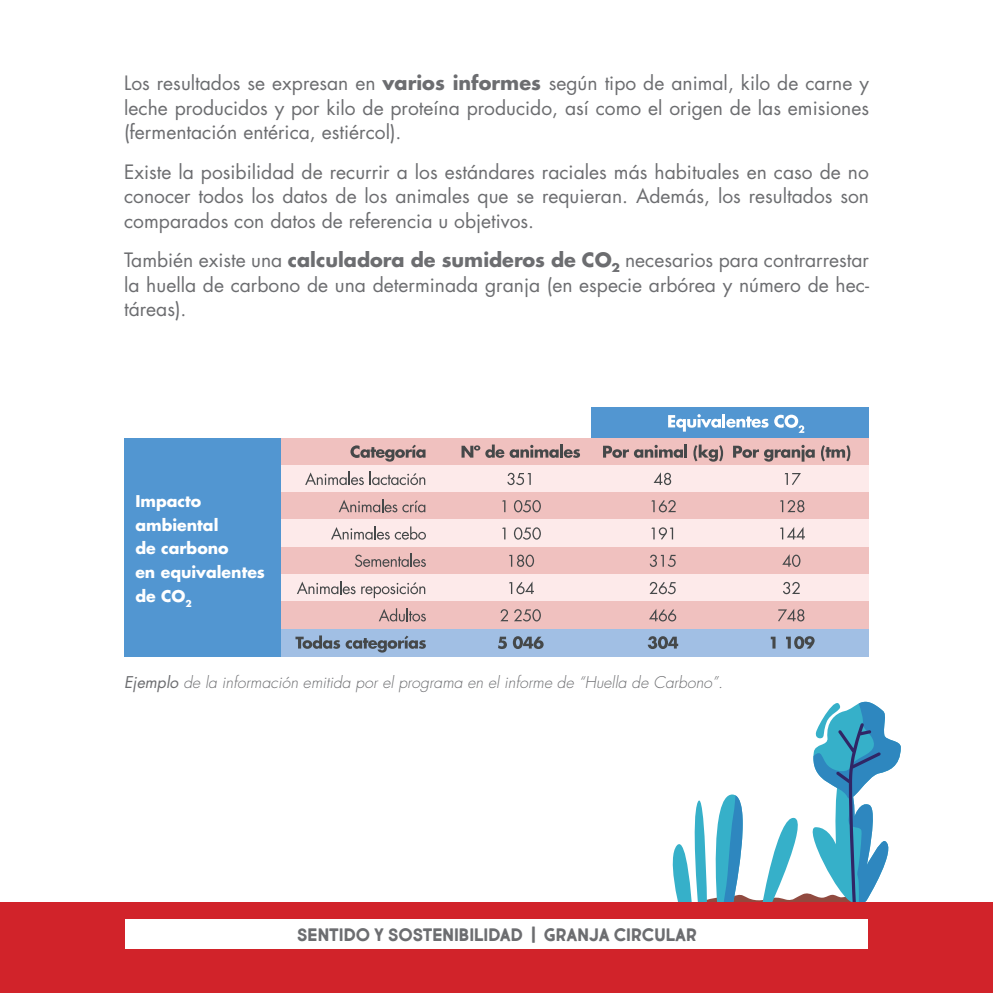
<style>
.page{position:relative;width:993px;height:993px;background:#fff}
.page>*{position:absolute;margin:0;border:0;box-sizing:border-box;transform-origin:0 0}
.Párrafo_estándar_70{font:19.25px/24.5px "Futura Std";color:#6c6d70;text-align:justify}
.Párrafo_estándar_70-2{font:700 19.25px "Futura Std";color:#6c6d70}
.t1{font:700 19.25px "Market Fresh";color:#6c6d70}
.Párrafo_estándar_70-3{font:italic 300 15.75px "Futura Std";color:#6c6d70}
.Párrafo_estándar_70-4{font:700 15.75px "Futura Std";color:#fff}
.s1{font-weight:700}
.s2{font-weight:400}
</style>
<div class="page">
<svg style="left:672px;top:701px;width:228px;height:201px"></svg>
<div style="left:280px;top:438px;width:588px;height:27px;background:#f0c1bf"></div>
<div style="left:280px;top:465px;width:588px;height:27px;background:#fdeaea"></div>
<div style="left:280px;top:492px;width:588px;height:27px;background:#f0c1bf"></div>
<div style="left:280px;top:519px;width:588px;height:28px;background:#fdeaea"></div>
<div style="left:280px;top:547px;width:588px;height:27px;background:#f0c1bf"></div>
<div style="left:280px;top:574px;width:588px;height:27px;background:#fdeaea"></div>
<div style="left:280px;top:601px;width:588px;height:27px;background:#f0c1bf"></div>
<div style="left:280px;top:628px;width:588px;height:28px;background:#a1bfe4"></div>
<svg style="left:350px;top:444px;width:75px;height:17px"></svg>
<svg style="left:461px;top:444px;width:119px;height:13px"></svg>
<svg style="left:603px;top:444px;width:84px;height:13px"></svg>
<svg style="left:693px;top:444px;width:29px;height:17px"></svg>
<svg style="left:733px;top:444px;width:81px;height:17px"></svg>
<svg style="left:821px;top:445px;width:29px;height:16px"></svg>
<svg style="left:305px;top:471px;width:120px;height:14px"></svg>
<svg style="left:507px;top:472px;width:23px;height:13px"></svg>
<svg style="left:653px;top:472px;width:18px;height:13px"></svg>
<svg style="left:784px;top:473px;width:16px;height:12px"></svg>
<svg style="left:338px;top:499px;width:87px;height:13px"></svg>
<svg style="left:502px;top:500px;width:3px;height:12px"></svg>
<svg style="left:513px;top:500px;width:27px;height:12px"></svg>
<svg style="left:651px;top:500px;width:24px;height:12px"></svg>
<svg style="left:780px;top:500px;width:24px;height:12px"></svg>
<svg style="left:331px;top:526px;width:95px;height:13px"></svg>
<svg style="left:502px;top:527px;width:3px;height:12px"></svg>
<svg style="left:513px;top:527px;width:27px;height:12px"></svg>
<svg style="left:651px;top:527px;width:22px;height:12px"></svg>
<svg style="left:780px;top:527px;width:24px;height:12px"></svg>
<svg style="left:355px;top:553px;width:71px;height:13px"></svg>
<svg style="left:509px;top:554px;width:25px;height:12px"></svg>
<svg style="left:649px;top:554px;width:26px;height:12px"></svg>
<svg style="left:782px;top:554px;width:18px;height:12px"></svg>
<svg style="left:297px;top:581px;width:58px;height:13px"></svg>
<svg style="left:361px;top:582px;width:64px;height:16px"></svg>
<svg style="left:509px;top:581px;width:24px;height:13px"></svg>
<svg style="left:649px;top:581px;width:26px;height:13px"></svg>
<svg style="left:783px;top:581px;width:16px;height:13px"></svg>
<svg style="left:379px;top:608px;width:47px;height:13px"></svg>
<svg style="left:500px;top:609px;width:8px;height:12px"></svg>
<svg style="left:514px;top:609px;width:26px;height:12px"></svg>
<svg style="left:649px;top:609px;width:27px;height:12px"></svg>
<svg style="left:778px;top:609px;width:26px;height:12px"></svg>
<svg style="left:295px;top:635px;width:131px;height:17px"></svg>
<svg style="left:498px;top:636px;width:45px;height:12px"></svg>
<svg style="left:647px;top:636px;width:31px;height:12px"></svg>
<svg style="left:770px;top:636px;width:5px;height:12px"></svg>
<svg style="left:786px;top:636px;width:28px;height:12px"></svg>
<div style="left:124px;top:438px;width:156px;height:218px;background:#5296d1"></div>
<div style="left:591px;top:407px;width:277px;height:31px;background:#5296d1"></div>
<svg style="left:668px;top:414px;width:52px;height:17px"></svg>
<hr style="left:722px;top:413px;width:3px;height:14px;background:#fff">
<svg style="left:726px;top:416px;width:42px;height:11px"></svg>
<svg style="left:774px;top:414px;width:30px;height:19px"></svg>
<div style="left:0;top:902px;width:992px;height:90px;background:#d1232a"></div>
<div style="left:125px;top:919px;width:742px;height:29px;background:#fff"></div>
<p class="Párrafo_estándar_70" style="left:124px;top:71px;width:746px">Los resultados se expresan en <span class="s1">varios informes</span> según tipo de animal, kilo de carne y leche producidos y por kilo de proteína producido, así como el origen de las emisiones (fermentación entérica, estiércol).</p>
<p class="Párrafo_estándar_70" style="left:124px;top:160px;width:746px">Existe la posibilidad de recurrir a los estándares raciales más habituales en caso de no conocer todos los datos de los animales que se requieran. Además, los resultados son comparados con datos de referencia u objetivos.</p>
<p class="Párrafo_estándar_70-2" style="left:124px;top:247px;width:489px"><span class="s2">También existe una</span> calculadora de sumideros de CO</p>
<p class="Párrafo_estándar_70-2" style="left:611px;top:258px;width:9px">²</p>
<p class="Párrafo_estándar_70" style="left:124px;top:248px;width:746px;text-indent:501px">necesarios para contrarrestar la huella de carbono de una determinada granja (en especie arbórea y número de hec&shy;táreas).</p>
<p class="Párrafo_estándar_70-4" style="left:135px;top:490px;width:67px">Impacto</p>
<p class="Párrafo_estándar_70-4" style="left:135px;top:514px;width:85px">ambiental</p>
<p class="Párrafo_estándar_70-4" style="left:135px;top:537px;width:95px">de carbono</p>
<p class="Párrafo_estándar_70-4" style="left:135px;top:561px;width:131px">en equivalentes</p>
<p class="Párrafo_estándar_70-4" style="left:135px;top:585px;width:58px">de CO<sub>2</sub></p>
<p class="Párrafo_estándar_70-3" style="left:124px;top:672px;width:600px"><span class="s2">Ejemplo</span> de la información emitida por el programa en el informe de “Huella de Carbono”.</p>
<p class="t1" style="left:297px;top:921px;width:401px">SENTIDO Y SOSTENIBILIDAD | GRANJA CIRCULAR</p>
</div>
